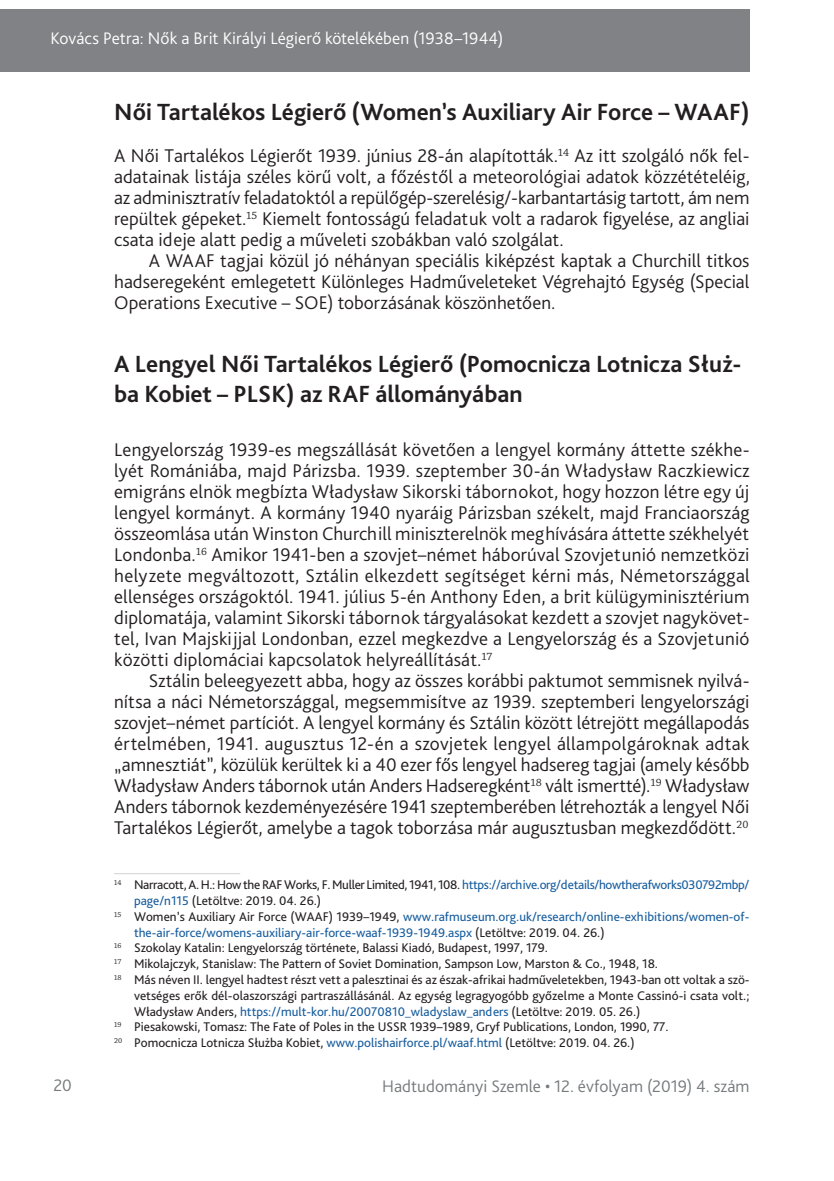
<style>
.page{position:relative;width:834px;height:1181px;background:#fff}
.page>*{position:absolute;margin:0;border:0;box-sizing:border-box;transform-origin:0 0}
._1_1__Head{font:700 24.5px/29.4px "Bliss Pro";color:#231f20}
._2__Body_copy_1st_pa{font:300 19.25px/21px "Bliss Pro";letter-spacing:.005em;color:#231f20;text-align:justify}
._1__Body_copy{font:300 19.25px/21px "Bliss Pro";letter-spacing:.005em;color:#231f20;text-align:justify}
.t1{font:300 17.5px "Bliss Pro";letter-spacing:.005em;color:#fff}
.t2{font:300 17.5px "Bliss Pro";color:#767a7c}
.Lábjegyzet{font:13.12px/15.8px "Bliss Pro";color:#231f20;text-align:justify}
.Lábjegyzet-2{font:13.12px/15.8px "Bliss Pro";color:#175d9e}
.Lábjegyzet-3{font:13.12px/15.8px "Bliss Pro";letter-spacing:-.025em;color:#231f20}
.s1{color:#175d9e}
.s2{color:#231f20}
</style>
<div class="page">
<div style="left:0;top:9px;width:749px;height:63px;background:#808285"></div>
<hr style="left:114px;top:873px;width:126px;height:1px;background:#d1d2d4">
<p class="t1" style="left:51px;top:27px;width:454px">Kovács Petra: Nők a Brit Királyi Légierő kötelékében (1938–1944)</p>
<p class="_1_1__Head" style="left:114px;top:97px;width:636px">Női Tartalékos Légierő (Women’s Auxiliary Air Force – WAAF)</p>
<p class="_2__Body_copy_1st_pa" style="left:114px;top:145px;width:637px">A Női Tartalékos Légierőt 1939. június 28-án alapították.<sup>14</sup> Az itt szolgáló nők fel&shy;adatainak listája széles körű volt, a főzéstől a meteorológiai adatok közzétételéig, az adminisztratív feladatoktól a repülőgép-szerelésig/-karbantartásig tartott, ám nem repültek gépeket.<sup>15</sup> Kiemelt fontosságú feladatuk volt a radarok figyelése, az angliai csata ideje alatt pedig a műveleti szobákban való szolgálat.</p>
<p class="_1__Body_copy" style="left:114px;top:250px;width:636px;text-indent:35px">A WAAF tagjai közül jó néhányan speciális kiképzést kaptak a Churchill titkos hadseregeként emlegetett Különleges Hadműveleteket Végrehajtó Egység (Special Operations Executive – SOE) toborzásának köszönhetően.</p>
<p class="_1_1__Head" style="left:114px;top:349px;width:628px">A Lengyel Női Tartalékos Légierő (Pomocnicza Lotnicza Służ&shy;ba Kobiet – PLSK) az RAF állományában</p>
<p class="_2__Body_copy_1st_pa" style="left:114px;top:439px;width:637px">Lengyelország 1939-es megszállását követően a lengyel kormány áttette székhe&shy;lyét Romániába, majd Párizsba. 1939. szeptember 30-án Władysław Raczkiewicz emigráns elnök megbízta Władysław Sikorski tábornokot, hogy hozzon létre egy új lengyel kormányt. A kormány 1940 nyaráig Párizsban székelt, majd Franciaország összeomlása után Winston Churchill miniszterelnök meghívására áttette székhelyét Londonba.<sup>16</sup> Amikor 1941-ben a szovjet–német háborúval Szovjetunió nemzetközi helyzete megváltozott, Sztálin elkezdett segítséget kérni más, Németországgal ellenséges országoktól. 1941. július 5-én Anthony Eden, a brit külügyminisztérium diplomatája, valamint Sikorski tábornok tárgyalásokat kezdett a szovjet nagykövet&shy;tel, Ivan Majskijjal Londonban, ezzel megkezdve a Lengyelország és a Szovjetunió közötti diplomáciai kapcsolatok helyreállítását.<sup>17</sup></p>
<p class="_1__Body_copy" style="left:114px;top:670px;width:636px;text-indent:35px">Sztálin beleegyezett abba, hogy az összes korábbi paktumot semmisnek nyilvá&shy;nítsa a náci Németországgal, megsemmisítve az 1939. szeptemberi lengyelországi szovjet–német partíciót. A lengyel kormány és Sztálin között létrejött megállapodás értelmében, 1941. augusztus 12-én a szovjetek lengyel állampolgároknak adtak „amnesztiát”, közülük kerültek ki a 40 ezer fős lengyel hadsereg tagjai (amely később Władysław Anders tábornok után Anders Hadseregként<sup>18</sup> vált ismertté).<sup>19</sup> Władysław Anders tábornok kezdeményezésére 1941 szeptemberében létrehozták a lengyel Női Tartalékos Légierőt, amelybe a tagok toborzása már augusztusban megkezdődött.<sup>20</sup></p>
<p class="Lábjegyzet-3" style="left:134px;top:877px;width:616px;text-indent:-20px"><sup>14</sup> Narracott, A. H.: How the RAF Works, F. Muller Limited, 1941, 108. <span class="s1">https://archive.org/details/howtherafworks030792mbp/ page/n115</span> (Letöltve: 2019. 04. 26.)</p>
<p class="Lábjegyzet-2" style="left:134px;top:908px;width:616px;text-indent:-20px"><sup>15</sup> <span class="s2">Women’s Auxiliary Air Force (WAAF) 1939–1949,</span> www.rafmuseum.org.uk/research/online-exhibitions/women-of&shy;the-air-force/womens-auxiliary-air-force-waaf-1939-1949.aspx <span class="s2">(Letöltve: 2019. 04. 26.)</span></p>
<p class="Lábjegyzet" style="left:114px;top:940px;width:435px"><sup>16</sup> Szokolay Katalin: Lengyelország története, Balassi Kiadó, Budapest, 1997, 179.</p>
<p class="Lábjegyzet" style="left:114px;top:955px;width:545px"><sup>17</sup> Mikolajczyk, Stanislaw: The Pattern of Soviet Domination, Sampson Low, Marston &amp; Co., 1948, 18.</p>
<p class="Lábjegyzet" style="left:134px;top:971px;width:617px;text-indent:-20px"><sup>18</sup> Más néven II. lengyel hadtest részt vett a palesztinai és az észak-afrikai hadműveletekben, 1943-ban ott voltak a szö&shy;vetséges erők dél-olaszországi partraszállásánál. Az egység legragyogóbb győzelme a Monte Cassinó-i csata volt.; Władysław Anders, <span class="s1">https://mult-kor.hu/20070810_wladyslaw_anders</span> (Letöltve: 2019. 05. 26.)</p>
<p class="Lábjegyzet" style="left:114px;top:1018px;width:556px"><sup>19</sup> Piesakowski, Tomasz: The Fate of Poles in the USSR 1939–1989, Gryf Publications, London, 1990, 77.</p>
<p class="Lábjegyzet" style="left:114px;top:1034px;width:522px"><sup>20</sup> Pomocnicza Lotnicza Służba Kobiet, <span class="s1">www.polishairforce.pl/waaf.html</span> (Letöltve: 2019. 04. 26.)</p>
<p class="t2" style="left:53px;top:1074px;width:20px">20</p>
<p class="t2" style="left:382px;top:1075px;width:369px">Hadtudományi Szemle • 12. évfolyam (2019) 4. szám</p>
</div>
